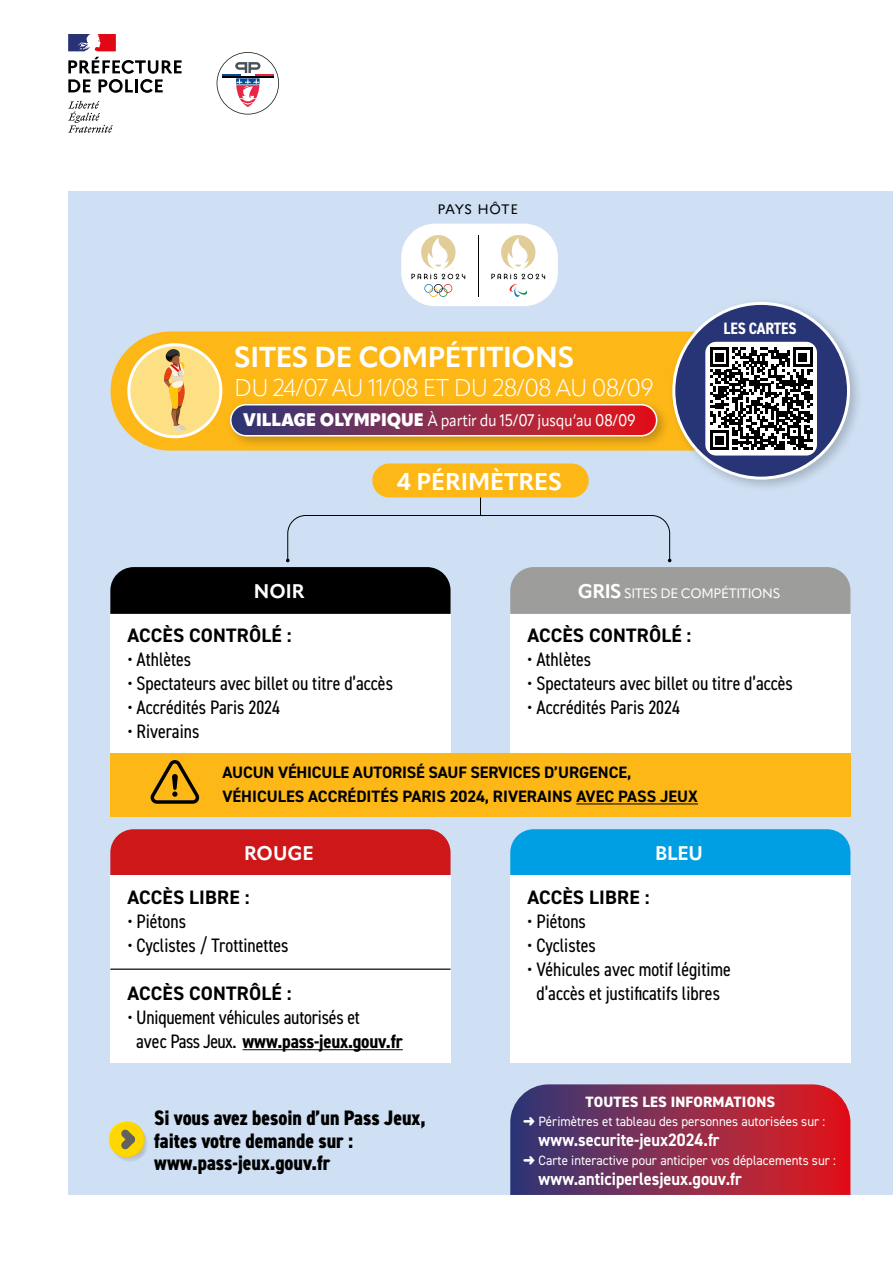
<style>
.page{position:relative;width:893px;height:1263px;background:#fff}
.page>*{position:absolute;margin:0;border:0;box-sizing:border-box;transform-origin:0 0}
.t1{font:700 28.5px "Apparat";letter-spacing:-.01em;color:#fff}
.t2{font:300 24px "Apparat";letter-spacing:-.02em;color:#fff}
.t3{font:700 24px "Apparat";color:#fff}
.t4{font:800 condensed 21px/22.5px "DIN2014";color:#000}
.t5{font:condensed 19.5px/24px "DIN2014";color:#000}
.t6{font:700 19.5px "DIN2014";letter-spacing:.01em;color:#000}
.t7{font:700 19.5px "Apparat";color:#fff}
.t8{font:700 18px "DIN2014";color:#fff;scale:.91 1}
.t9{font:700 16.5px/24px "DIN2014";color:#000}
.t10{font:16.5px "Apparat";letter-spacing:-.01em;color:#fff;scale:.89 1}
.t11{font:700 condensed 16.5px "DIN2014";letter-spacing:-.01em;color:#fff}
.t12{font:800 15px "DIN2014";letter-spacing:.01em;color:#fff}
.t13{font:13.8px "Marianne";letter-spacing:.015em;color:#020304}
.t14{font:13.5px "DIN2014";color:#fff;scale:.96 1}
.t15{font:13.5px "Apparat";letter-spacing:-.02em;color:#fff}
.s1{font-weight:900;font-size:18px}
.s2{font-weight:700;font-size:19.5px}
.s3{font-weight:700}
</style>
<div class="page">
<div style="left:68px;top:191px;width:825px;height:1004px;background:#cfe0f4"></div>
<svg style="left:68px;top:101px;width:45px;height:32px"></svg>
<svg style="left:68px;top:57px;width:114px;height:36px"></svg>
<svg style="left:217px;top:52px;width:62px;height:63px"></svg>
<svg style="left:68px;top:34px;width:48px;height:17px"></svg>
<div style="left:111px;top:331px;width:718px;height:120px;background:#fdb817;border-radius:60px"></div>
<hr style="left:480px;top:475px;width:1px;height:41px;background:#000">
<div style="left:110px;top:829px;width:341px;height:47px;background:#cd1719"></div>
<div style="left:110px;top:614px;width:341px;height:183px;background:#fff"></div>
<div style="left:110px;top:876px;width:341px;height:187px;background:#fff"></div>
<hr style="left:243px;top:1049px;width:160px;height:1px;background:#000">
<svg style="left:110px;top:515px;width:740px;height:99px"></svg>
<div style="left:510px;top:829px;width:340px;height:47px;background:#009fe3"></div>
<div style="left:510px;top:614px;width:340px;height:183px;background:#fff"></div>
<div style="left:510px;top:876px;width:340px;height:187px;background:#fff"></div>
<div style="left:372px;top:463px;width:217px;height:34px;background:#fdb817;border-radius:17px"></div>
<div style="left:667px;top:297px;width:196px;height:196px;background:#000;opacity:.2"></div>
<div style="left:674px;top:303px;width:174px;height:175px;background:#273475;border-radius:50%"></div>
<svg style="left:109px;top:1122px;width:38px;height:39px"></svg>
<svg style="left:510px;top:1084px;width:340px;height:111px;background:#8e2e4e"></svg>
<div style="left:401px;top:224px;width:157px;height:82px;background:#fff;border-radius:34px"></div>
<hr style="left:478px;top:235px;width:1px;height:62px;background:#020203">
<svg style="left:411px;top:235px;width:54px;height:62px"></svg>
<svg style="left:491px;top:235px;width:54px;height:62px"></svg>
<div style="left:705px;top:342px;width:112px;height:113px;background:#fff;border-radius:11px"></div>
<svg style="left:710px;top:347px;width:102px;height:103px"></svg>
<div style="left:129px;top:345px;width:92px;height:92px;background:#fee084;border-radius:50%"></div>
<svg style="left:164px;top:349px;width:22px;height:84px"></svg>
<div style="left:127px;top:343px;width:95px;height:95px;border:3px solid #fff;border-radius:50%"></div>
<hr style="left:110px;top:968px;width:341px;height:2px;background:#000">
<div style="left:110px;top:753px;width:740px;height:63px;background:#fdb817"></div>
<svg style="left:150px;top:760px;width:49px;height:44px"></svg>
<hr style="left:576px;top:803px;width:122px;height:1px;background:#000">
<div style="left:226px;top:399px;width:445px;height:51px;background:#000;opacity:.23"></div>
<div style="left:231px;top:405px;width:426px;height:31px;background:linear-gradient(to right,#323b79,#e81b1e);border-radius:16px"></div>
<div style="left:230px;top:404px;width:427px;height:32px;border:2px solid #fff;border-radius:16px"></div>
<p class="t13" style="left:438px;top:199px;width:82px">PAYS HÔTE</p>
<h1 class="t1" style="left:234px;top:340px;width:341px">SITES DE COMPÉTITIONS</h1>
<p class="t2" style="left:234px;top:373px;width:421px">DU 24/07 AU 11/08 ET DU 28/08 AU 08/09</p>
<p class="t10" style="left:243px;top:411px;width:443px"><span class="s1">VILLAGE OLYMPIQUE</span> À partir du 15/07 jusqu’au 08/09</p>
<p class="t3" style="left:397px;top:467px;width:166px">4 PÉRIMÈTRES</p>
<p class="t11" style="left:724px;top:317px;width:74px">LES CARTES</p>
<p class="t7" style="left:254px;top:579px;width:52px">NOIR</p>
<p class="t6" style="left:127px;top:622px;width:166px">ACCÈS CONTRÔLÉ :</p>
<p class="t5" style="left:127px;top:646px;width:65px">• Athlètes</p>
<p class="t5" style="left:127px;top:670px;width:267px">• Spectateurs avec billet ou titre d’accès</p>
<p class="t5" style="left:127px;top:694px;width:154px">• Accrédités Paris 2024</p>
<p class="t5" style="left:127px;top:718px;width:74px">• Riverains</p>
<p class="t15" style="left:578px;top:585px;width:204px"><span class="s2">GRIS</span> SITES DE COMPÉTITIONS</p>
<p class="t6" style="left:527px;top:622px;width:166px">ACCÈS CONTRÔLÉ :</p>
<p class="t5" style="left:527px;top:646px;width:65px">• Athlètes</p>
<p class="t5" style="left:527px;top:670px;width:267px">• Spectateurs avec billet ou titre d’accès</p>
<p class="t5" style="left:527px;top:694px;width:154px">• Accrédités Paris 2024</p>
<p class="t9" style="left:222px;top:760px;width:477px">AUCUN VÉHICULE AUTORISÉ SAUF SERVICES D’URGENCE,<br>VÉHICULES ACCRÉDITÉS PARIS 2024, RIVERAINS AVEC PASS JEUX</p>
<p class="t7" style="left:244px;top:841px;width:71px">ROUGE</p>
<p class="t6" style="left:127px;top:884px;width:124px">ACCÈS LIBRE :</p>
<p class="t5" style="left:127px;top:908px;width:60px">• Piétons</p>
<p class="t5" style="left:127px;top:932px;width:163px">• Cyclistes / Trottinettes</p>
<p class="t6" style="left:127px;top:980px;width:166px">ACCÈS CONTRÔLÉ :</p>
<p class="t5" style="left:136px;top:1004px;width:268px;text-indent:-9px">• Uniquement véhicules autorisés et<br>avec Pass Jeux. <span class="s3">www.pass-jeux.gouv.fr</span></p>
<p class="t4" style="left:154px;top:1107px;width:273px">Si vous avez besoin d’un Pass Jeux, faites votre demande sur : www.pass-jeux.gouv.fr</p>
<p class="t7" style="left:655px;top:841px;width:49px">BLEU</p>
<p class="t6" style="left:527px;top:884px;width:124px">ACCÈS LIBRE :</p>
<p class="t5" style="left:527px;top:908px;width:60px">• Piétons</p>
<p class="t5" style="left:527px;top:932px;width:70px">• Cyclistes</p>
<p class="t5" style="left:527px;top:956px;width:205px;text-align:center">• Véhicules avec motif légitime d’accès et justificatifs libres</p>
<p class="t12" style="left:586px;top:1091px;width:191px">TOUTES LES INFORMATIONS</p>
<p class="t14" style="left:523px;top:1113px;width:316px">➜ Périmètres et tableau des personnes autorisées sur :</p>
<p class="t8" style="left:539px;top:1127px;width:200px">www.securite-jeux2024.fr</p>
<p class="t14" style="left:523px;top:1152px;width:327px">➜ Carte interactive pour anticiper vos déplacements sur :</p>
<p class="t8" style="left:539px;top:1166px;width:225px">www.anticiperlesjeux.gouv.fr</p>
</div>
